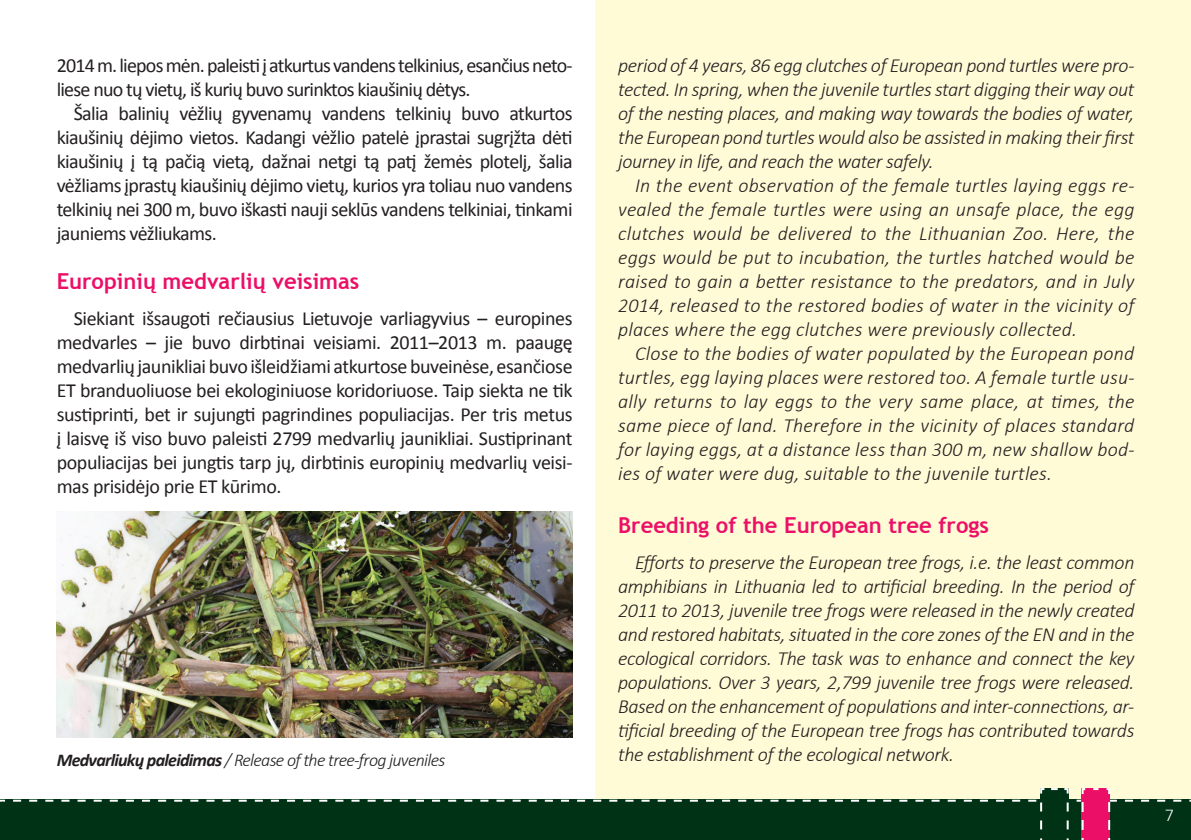
<style>
.page{position:relative;width:1191px;height:840px;background:#fff}
.page>*{position:absolute;margin:0;border:0;box-sizing:border-box;transform-origin:0 0}
.t1{font:700 22px "Trebuchet MS";color:#ec0f67}
.t2{font:italic 300 20px/24px "Calibri";letter-spacing:-.01em;color:#231f20;text-align:justify}
.t3{font:20px/24px "Calibri";letter-spacing:-.04em;color:#231f20;text-align:justify}
.t4{font:italic 300 18px "Calibri";letter-spacing:-.04em;color:#231f20}
.t5{font:300 18px "Calibri";color:#fff}
.s1{font-weight:700}
</style>
<div class="page">
<div style="left:595px;top:0;width:596px;height:839px;background:#fffbd6"></div>
<svg style="left:0;top:788px;width:1191px;height:51px"></svg>
<img style="left:57px;top:511px;width:516px;height:226px">
<p class="t3" style="left:57px;top:53px;width:517px">2014 m. liepos mėn. paleisti į atkurtus vandens telkinius, esančius neto&shy;liese nuo tų vietų, iš kurių buvo surinktos kiaušinių dėtys.</p>
<p class="t3" style="left:57px;top:101px;width:517px;text-indent:17px">Šalia balinių vėžlių gyvenamų vandens telkinių buvo atkurtos kiaušinių dėjimo vietos. Kadangi vėžlio patelė įprastai sugrįžta dėti kiaušinių į tą pačią vietą, dažnai netgi tą patį žemės plotelį, šalia vėžliams įprastų kiaušinių dėjimo vietų, kurios yra toliau nuo vandens telkinių nei 300 m, buvo iškasti nauji seklūs vandens telkiniai, tinkami jauniems vėžliukams.</p>
<p class="t1" style="left:57px;top:267px;width:304px">Europinių medvarlių veisimas</p>
<p class="t3" style="left:57px;top:306px;width:517px;text-indent:17px">Siekiant išsaugoti rečiausius Lietuvoje varliagyvius – europines medvarles – jie buvo dirbtinai veisiami. 2011–2013 m. paaugę medvarlių jaunikliai buvo išleidžiami atkurtose buveinėse, esančiose ET branduoliuose bei ekologiniuose koridoriuose. Taip siekta ne tik sustiprinti, bet ir sujungti pagrindines populiacijas. Per tris metus į laisvę iš viso buvo paleisti 2799 medvarlių jaunikliai. Sustiprinant populiacijas bei jungtis tarp jų, dirbtinis europinių medvarlių veisi&shy;mas prisidėjo prie ET kūrimo.</p>
<p class="t4" style="left:57px;top:748px;width:390px"><span class="s1">Medvarliukų paleidimas</span> / Release of the tree-frog juveniles</p>
<p class="t2" style="left:618px;top:53px;width:518px">period of 4 years, 86 egg clutches of European pond turtles were pro&shy;tected. In spring, when the juvenile turtles start digging their way out of the nesting places, and making way towards the bodies of water, the European pond turtles would also be assisted in making their first journey in life, and reach the water safely.</p>
<p class="t2" style="left:618px;top:173px;width:518px;text-indent:17px">In the event observation of the female turtles laying eggs re&shy;vealed the female turtles were using an unsafe place, the egg clutches would be delivered to the Lithuanian Zoo. Here, the eggs would be put to incubation, the turtles hatched would be raised to gain a better resistance to the predators, and in July 2014, released to the restored bodies of water in the vicinity of places where the egg clutches were previously collected.</p>
<p class="t2" style="left:618px;top:341px;width:518px;text-indent:17px">Close to the bodies of water populated by the European pond turtles, egg laying places were restored too. A female turtle usu&shy;ally returns to lay eggs to the very same place, at times, the same piece of land. Therefore in the vicinity of places standard for laying eggs, at a distance less than 300 m, new shallow bod&shy;ies of water were dug, suitable to the juvenile turtles.</p>
<p class="t1" style="left:618px;top:511px;width:372px">Breeding of the European tree frogs</p>
<p class="t2" style="left:618px;top:550px;width:518px;text-indent:17px">Efforts to preserve the European tree frogs, i.e. the least common amphibians in Lithuania led to artificial breeding. In the period of 2011 to 2013, juvenile tree frogs were released in the newly created and restored habitats, situated in the core zones of the EN and in the ecological corridors. The task was to enhance and connect the key populations. Over 3 years, 2,799 juvenile tree frogs were released.<br>Based on the enhancement of populations and inter-connections, ar&shy;tificial breeding of the European tree frogs has contributed towards the establishment of the ecological network.</p>
<p class="t5" style="left:1164px;top:803px;width:11px">7</p>
</div>
